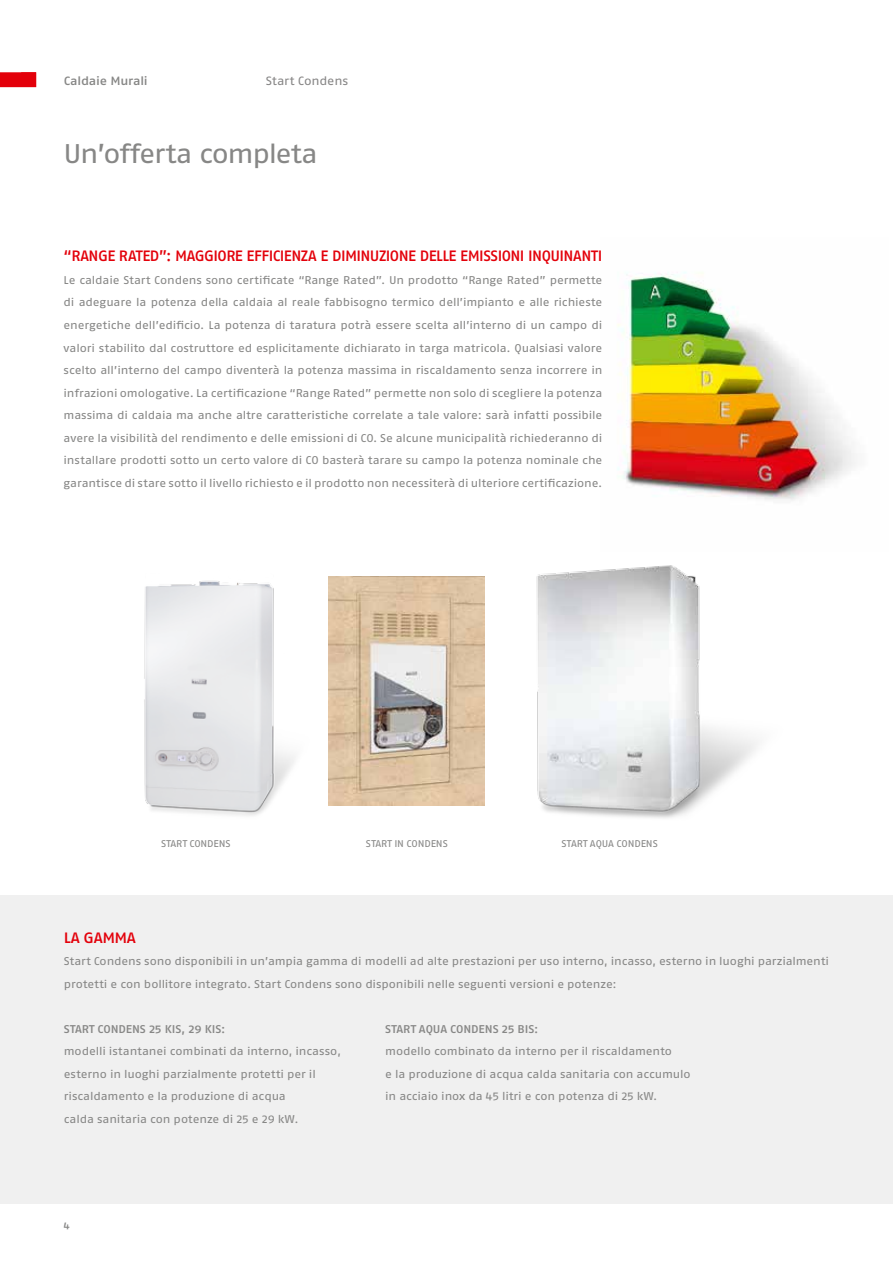
<style>
.page{position:relative;width:893px;height:1263px;background:#fff}
.page>*{position:absolute;margin:0;border:0;box-sizing:border-box;transform-origin:0 0}
.t1{font:27px "Fago Ex Regular Lf";letter-spacing:-.04em;color:#878786}
.t2{font:15px "Fago Ex Med Lf";letter-spacing:-.035em;color:#e3000a;scale:.95 1}
.t3{font:15px "Fago Ex Med Lf";letter-spacing:-.035em;color:#e3000a}
.t4{font:12px "Fago Ex Med Lf";letter-spacing:-.02em;color:#878786}
.t5{font:12px "Fago Ex Regular Lf";letter-spacing:-.01em;color:#878686}
.t6{font:11.25px/22.5px "Fago Ex Regular Lf";letter-spacing:-.01em;color:#878786}
.t7{font:11.25px "Fago Ex Med Lf";letter-spacing:-.005em;color:#878786}
.t8{font:9.75px "Fago Ex Regular Lf";letter-spacing:-.02em;color:#878786}
.t9{font:9.75px "Fago Ex Med Lf";color:#878786}
</style>
<div class="page">
<img style="left:617px;top:272px;width:239px;height:229px">
<div style="left:0;top:895px;width:893px;height:309px;background:#f0f0f0"></div>
<img style="left:144px;top:576px;width:204px;height:240px">
<img style="left:329px;top:577px;width:156px;height:228px">
<img style="left:536px;top:565px;width:222px;height:253px">
<div style="left:0;top:72px;width:36px;height:15px;background:#e3000a"></div>
<p class="t4" style="left:64px;top:74px;width:85px">Caldaie Murali</p>
<p class="t5" style="left:266px;top:74px;width:84px">Start Condens</p>
<h1 class="t1" style="left:64px;top:138px;width:256px">Un’offerta completa</h1>
<h2 class="t2" style="left:64px;top:247px;width:569px">“RANGE RATED”: MAGGIORE EFFICIENZA E DIMINUZIONE DELLE EMISSIONI INQUINANTI</h2>
<p class="t6" style="left:64px;top:269px;width:540px;text-align:justify">Le caldaie Start Condens sono certificate “Range Rated”. Un prodotto “Range Rated” permette di adeguare la potenza della caldaia al reale fabbisogno termico dell’impianto e alle richieste energetiche dell’edificio. La potenza di taratura potrà essere scelta all’interno di un campo di valori stabilito dal costruttore ed esplicitamente dichiarato in targa matricola. Qualsiasi valore scelto all’interno del campo diventerà la potenza massima in riscaldamento senza incorrere in infrazioni omologative. La certificazione “Range Rated” permette non solo di scegliere la potenza massima di caldaia ma anche altre caratteristiche correlate a tale valore: sarà infatti possibile avere la visibilità del rendimento e delle emissioni di CO. Se alcune municipalità richiederanno di installare prodotti sotto un certo valore di CO basterà tarare su campo la potenza nominale che garantisce di stare sotto il livello richiesto e il prodotto non necessiterà di ulteriore certificazione.</p>
<p class="t8" style="left:161px;top:837px;width:7px">start</p>
<p class="t8" style="left:189px;top:837px;width:7px">condens</p>
<p class="t8" style="left:366px;top:837px;width:7px">start</p>
<p class="t8" style="left:394px;top:837px;width:19px">IN condens</p>
<p class="t8" style="left:562px;top:837px;width:7px">start</p>
<p class="t8" style="left:590px;top:837px;width:34px">AQUA condens</p>
<h2 class="t3" style="left:64px;top:929px;width:74px">LA GAMMA</h2>
<p class="t6" style="left:64px;top:950px;width:767px">Start Condens sono disponibili in un’ampia gamma di modelli ad alte prestazioni per uso interno, incasso, esterno in luoghi parzialmenti protetti e con bollitore integrato. Start Condens sono disponibili nelle seguenti versioni e potenze:</p>
<p class="t7" style="left:64px;top:1022px;width:163px">START CONDENS 25 KIS, 29 KIS:</p>
<p class="t6" style="left:64px;top:1040px;width:279px">modelli istantanei combinati da interno, incasso, esterno in luoghi parzialmente protetti per il riscaldamento e la produzione di acqua<br>calda sanitaria con potenze di 25 e 29 kW.</p>
<p class="t7" style="left:385px;top:1022px;width:155px">START AQUA CONDENS 25 BIS:</p>
<p class="t6" style="left:385px;top:1040px;width:307px">modello combinato da interno per il riscaldamento<br>e la produzione di acqua calda sanitaria con accumulo in acciaio inox da 45 litri e con potenza di 25 kW.</p>
<p class="t9" style="left:64px;top:1219px;width:7px">4</p>
</div>
